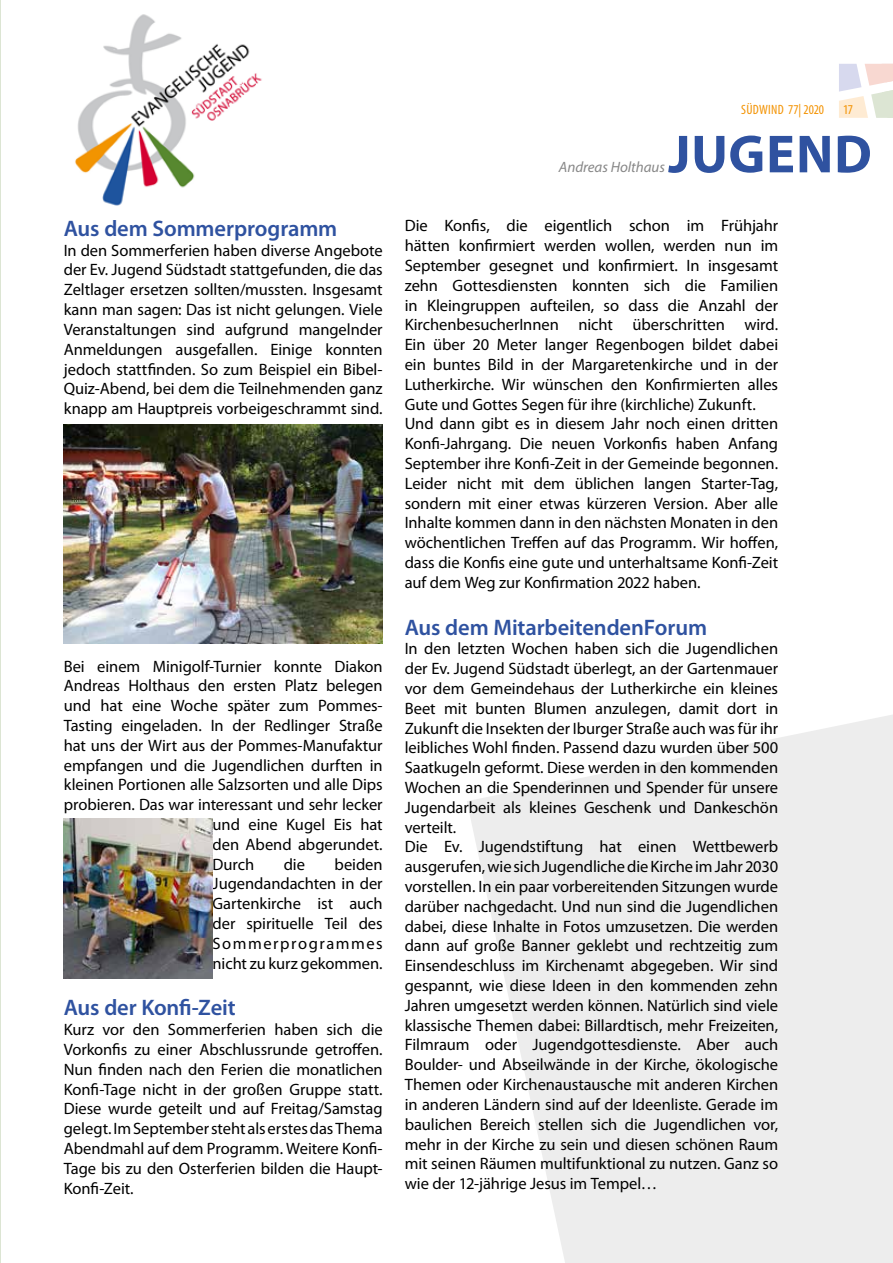
<style>
.page{position:relative;width:893px;height:1263px;background:#fff}
.page>*{position:absolute;margin:0;border:0;box-sizing:border-box;transform-origin:0 0}
.t1{font:700 54px "Myriad Pro";letter-spacing:.015em;color:#2f52a0}
.t2{font:600 22.5px "Myriad Pro";letter-spacing:-.005em;color:#2f52a0}
.t3{font:16.5px/19.8px "Myriad Pro";letter-spacing:-.005em;color:#000;text-align:justify}
.t4{font:italic 15px "Myriad Pro";color:#878787}
.t5{font:condensed 13.5px "Myriad Pro";letter-spacing:.015em;color:#f39200}
</style>
<div class="page">
<svg style="left:839px;top:64px;width:54px;height:54px"></svg>
<hr style="left:0;top:0;width:1px;height:822px;background:#dce5d3">
<hr style="left:0;top:822px;width:1px;height:441px;background:#dce5d3">
<img style="left:75px;top:14px;width:187px;height:192px">
<svg style="left:467px;top:715px;width:426px;height:548px;fill:#ededed"></svg>
<img style="left:64px;top:819px;width:149px;height:159px">
<img style="left:64px;top:424px;width:319px;height:219px">
<h2 class="t2" style="left:64px;top:214px;width:275px">Aus dem Sommerprogramm</h2>
<p class="t3" style="left:64px;top:240px;width:320px">In den Sommerferien haben diverse Angebote der Ev. Jugend Südstadt stattgefunden, die das Zeltlager ersetzen sollten/mussten. Insgesamt kann man sagen: Das ist nicht gelungen. Viele Veranstaltungen sind aufgrund mangelnder Anmeldungen ausgefallen. Einige konnten jedoch stattfinden. So zum Beispiel ein Bibel-Quiz-Abend, bei dem die Teilnehmenden ganz knapp am Hauptpreis vorbeigeschrammt sind.</p>
<p class="t3" style="left:64px;top:656px;width:320px">Bei einem Minigolf-Turnier konnte Diakon</p>
<p class="t3" style="left:64px;top:676px;width:320px">Andreas Holthaus den ersten Platz belegen</p>
<p class="t3" style="left:64px;top:695px;width:320px">und hat eine Woche später zum Pommes-</p>
<p class="t3" style="left:64px;top:715px;width:320px">Tasting eingeladen. In der Redlinger Straße</p>
<p class="t3" style="left:64px;top:735px;width:320px">hat uns der Wirt aus der Pommes-Manufaktur</p>
<p class="t3" style="left:64px;top:755px;width:320px">empfangen und die Jugendlichen durften in</p>
<p class="t3" style="left:64px;top:775px;width:320px">kleinen Portionen alle Salzsorten und alle Dips</p>
<p class="t3" style="left:64px;top:794px;width:320px">probieren. Das war interessant und sehr lecker</p>
<p class="t3" style="left:213px;top:814px;width:172px">und eine Kugel Eis hat</p>
<p class="t3" style="left:213px;top:834px;width:172px">den Abend abgerundet.</p>
<p class="t3" style="left:213px;top:854px;width:43px">Durch</p>
<p class="t3" style="left:284px;top:854px;width:23px">die</p>
<p class="t3" style="left:213px;top:854px;width:172px;text-indent:122px">beiden Jugendandachten in der Gartenkirche ist auch der spirituelle Teil des Sommerprogrammes nicht zu kurz gekommen.</p>
<h2 class="t2" style="left:64px;top:993px;width:173px">Aus der Konfi-Zeit</h2>
<p class="t3" style="left:64px;top:1019px;width:320px">Kurz vor den Sommerferien haben sich die Vorkonfis zu einer Abschlussrunde getroffen.<br>Nun finden nach den Ferien die monatlichen Konfi-Tage nicht in der großen Gruppe statt.<br>Diese wurde geteilt und auf Freitag/Samstag gelegt. Im September steht als erstes das Thema Abendmahl auf dem Programm. Weitere Konfi-Tage bis zu den Osterferien bilden die Haupt-Konfi-Zeit.</p>
<p class="t5" style="left:741px;top:102px;width:84px">SÜDWIND 77| 2020</p>
<p class="t5" style="left:843px;top:102px;width:11px">17</p>
<h1 class="t1" style="left:668px;top:119px;width:205px">JUGEND</h1>
<p class="t4" style="left:559px;top:158px;width:108px">Andreas Holthaus</p>
<p class="t3" style="left:405px;top:216px;width:375px;text-align:left">Die Konfis, die eigentlich schon im Frühjahr hätten konfirmiert werden wollen, werden nun im September gesegnet und konfirmiert. In insgesamt zehn Gottesdiensten konnten sich die Familien in Kleingruppen aufteilen, so dass die Anzahl der KirchenbesucherInnen nicht überschritten wird.<br>Ein über 20 Meter langer Regenbogen bildet dabei ein buntes Bild in der Margaretenkirche und in der Lutherkirche. Wir wünschen den Konfirmierten alles Gute und Gottes Segen für ihre (kirchliche) Zukunft.<br>Und dann gibt es in diesem Jahr noch einen dritten Konfi-Jahrgang. Die neuen Vorkonfis haben Anfang September ihre Konfi-Zeit in der Gemeinde begonnen.<br>Leider nicht mit dem üblichen langen Starter-Tag, sondern mit einer etwas kürzeren Version. Aber alle Inhalte kommen dann in den nächsten Monaten in den wöchentlichen Treffen auf das Programm. Wir hoffen, dass die Konfis eine gute und unterhaltsame Konfi-Zeit auf dem Weg zur Konfirmation 2022 haben.</p>
<h2 class="t2" style="left:405px;top:613px;width:304px">Aus dem MitarbeitendenForum</h2>
<p class="t3" style="left:405px;top:639px;width:375px;text-align:left">In den letzten Wochen haben sich die Jugendlichen der Ev. Jugend Südstadt überlegt, an der Gartenmauer vor dem Gemeindehaus der Lutherkirche ein kleines Beet mit bunten Blumen anzulegen, damit dort in Zukunft die Insekten der Iburger Straße auch was für ihr leibliches Wohl finden. Passend dazu wurden über 500<br>Saatkugeln geformt. Diese werden in den kommenden Wochen an die Spenderinnen und Spender für unsere Jugendarbeit als kleines Geschenk und Dankeschön verteilt.<br>Die Ev. Jugendstiftung hat einen Wettbewerb ausgerufen, wie sich Jugendliche die Kirche im Jahr 2030 vorstellen. In ein paar vorbereitenden Sitzungen wurde darüber nachgedacht. Und nun sind die Jugendlichen dabei, diese Inhalte in Fotos umzusetzen. Die werden dann auf große Banner geklebt und rechtzeitig zum Einsendeschluss im Kirchenamt abgegeben. Wir sind gespannt, wie diese Ideen in den kommenden zehn Jahren umgesetzt werden können. Natürlich sind viele klassische Themen dabei: Billardtisch, mehr Freizeiten, Filmraum oder Jugendgottesdienste. Aber auch Boulder- und Abseilwände in der Kirche, ökologische Themen oder Kirchenaustausche mit anderen Kirchen in anderen Ländern sind auf der Ideenliste. Gerade im baulichen Bereich stellen sich die Jugendlichen vor, mehr in der Kirche zu sein und diesen schönen Raum mit seinen Räumen multifunktional zu nutzen. Ganz so wie der 12-jährige Jesus im Tempel…</p>
</div>
